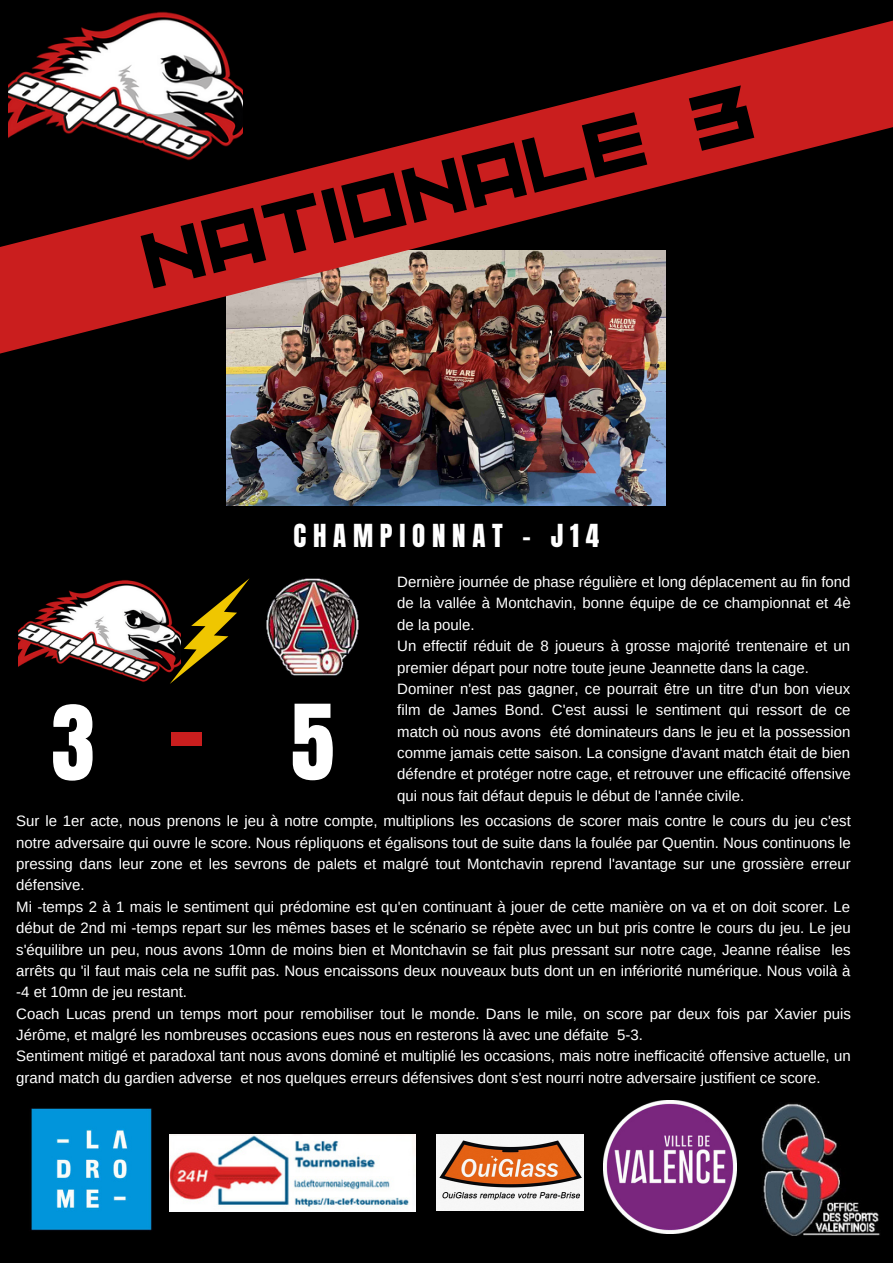
<style>
.page{position:relative;width:893px;height:1264px;background:#fff}
.page>*{position:absolute;margin:0;border:0;box-sizing:border-box;transform-origin:0 0}
.t1{font:87.75px "Anton";color:#fff}
.t2{font:82.5px "Adriana";color:#000}
.t3{font:27px "Anton";letter-spacing:.25em;color:#fff}
.t4{font:15px/21.3px "Arimo";color:#fff}
.s1{font-size:122.55px;color:#ca1e1e}
</style>
<div class="page">
<div style="left:0;top:0;width:892px;height:1262px;background:#000"></div>
<img style="left:227px;top:384px;width:438px;height:121px">
<svg style="left:0;top:21px;width:892px;height:363px"></svg>
<img style="left:19px;top:580px;width:151px;height:102px">
<svg style="left:170px;top:578px;width:79px;height:106px"></svg>
<img style="left:31px;top:1108px;width:121px;height:123px">
<img style="left:170px;top:1134px;width:245px;height:77px">
<img style="left:603px;top:1100px;width:133px;height:132px">
<img style="left:761px;top:1103px;width:119px;height:132px">
<img style="left:436px;top:1134px;width:147px;height:76px">
<img style="left:266px;top:578px;width:93px;height:98px">
<img style="left:9px;top:11px;width:234px;height:151px">
<h2 class="t2" style="left:130px;top:211px;width:628px;rotate:-14deg">NATIONALE 3</h2>
<h3 class="t3" style="left:293px;top:516px;width:307px">CHAMPIONNAT - J14</h3>
<p class="t4" style="left:397px;top:571px;width:455px">Dernière journée de phase régulière et long déplacement au fin fond de la vallée à Montchavin, bonne équipe de ce championnat et 4è de la poule.<br>Un effectif réduit de 8 joueurs à grosse majorité trentenaire et un premier départ pour notre toute jeune Jeannette dans la cage.<br>Dominer n'est pas gagner, ce pourrait être un titre d'un bon vieux film de James Bond. C'est aussi le sentiment qui ressort de ce match où nous avons été dominateurs dans le jeu et la possession comme jamais cette saison. La consigne d'avant match était de bien défendre et protéger notre cage, et retrouver une efficacité offensive qui nous fait défaut depuis le début de l'année civile.</p>
<p class="t4" style="left:16px;top:810px;width:836px">Sur le 1er acte, nous prenons le jeu à notre compte, multiplions les occasions de scorer mais contre le cours du jeu c'est notre adversaire qui ouvre le score. Nous répliquons et égalisons tout de suite dans la foulée par Quentin. Nous continuons le pressing dans leur zone et les sevrons de palets et malgré tout Montchavin reprend l'avantage sur une grossière erreur défensive.<br>Mi -temps 2 à 1 mais le sentiment qui prédomine est qu'en continuant à jouer de cette manière on va et on doit scorer. Le début de 2nd mi -temps repart sur les mêmes bases et le scénario se répète avec un but pris contre le cours du jeu. Le jeu s'équilibre un peu, nous avons 10mn de moins bien et Montchavin se fait plus pressant sur notre cage, Jeanne réalise les arrêts qu 'il faut mais cela ne suffit pas. Nous encaissons deux nouveaux buts dont un en infériorité numérique. Nous voilà à -4 et 10mn de jeu restant.<br>Coach Lucas prend un temps mort pour remobiliser tout le monde. Dans le mile, on score par deux fois par Xavier puis Jérôme, et malgré les nombreuses occasions eues nous en resterons là avec une défaite 5-3.<br>Sentiment mitigé et paradoxal tant nous avons dominé et multiplié les occasions, mais notre inefficacité offensive actuelle, un grand match du gardien adverse et nos quelques erreurs défensives dont s'est nourri notre adversaire justifient ce score.</p>
<h1 class="t1" style="left:51px;top:679px;width:284px">3<span class="s1">-</span>5</h1>
</div>
